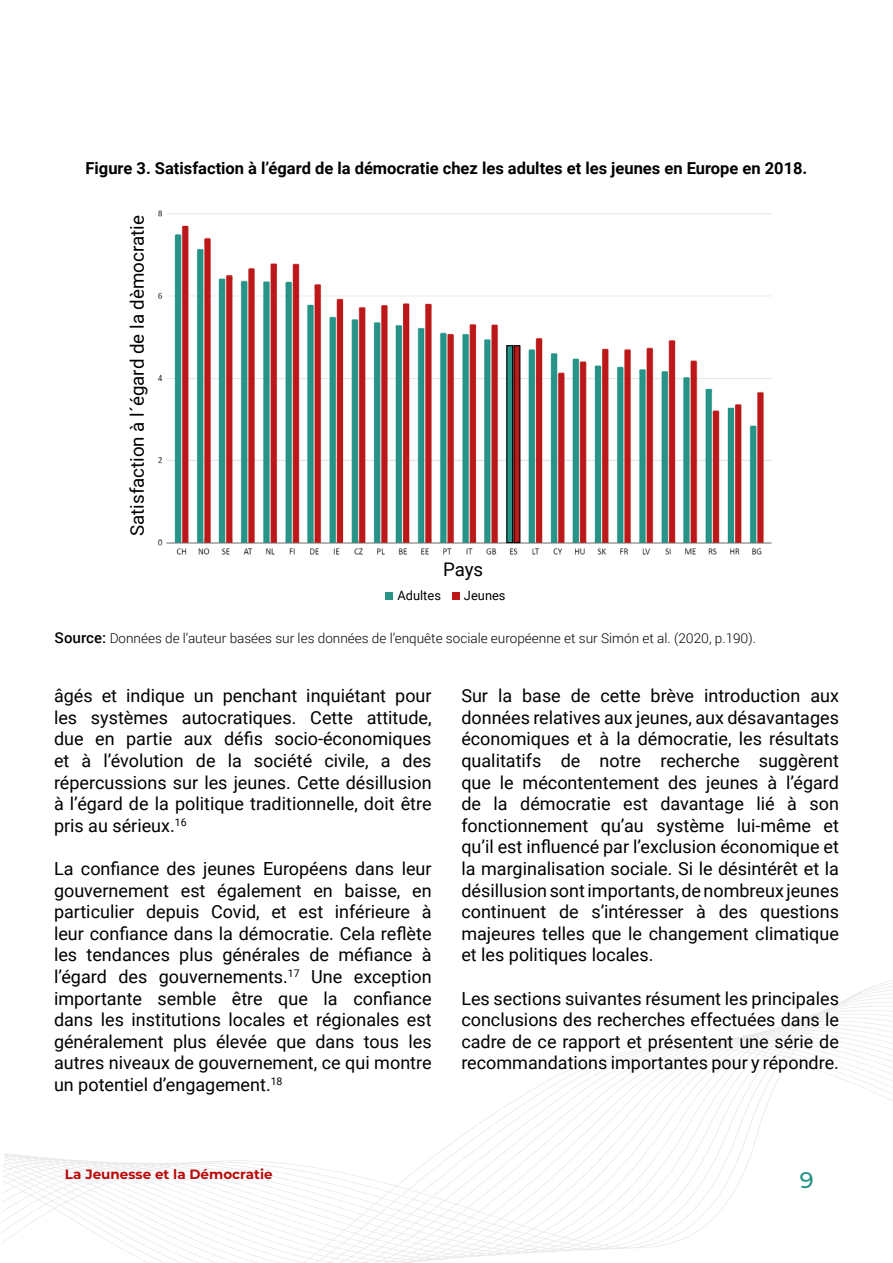
<style>
.page{position:relative;width:893px;height:1263px;background:#fff}
.page>*{position:absolute;margin:0;border:0;box-sizing:border-box;transform-origin:0 0}
.t1{font:500 22.5px "Montserrat";color:#229286}
.t2{font:18.75px "Roboto";color:#000}
.t3{font:18px/21.6px "Roboto";color:#000;text-align:justify}
.t4{font:700 16.5px "Roboto";color:#000}
.t5{font:300 13.5px "Roboto";color:#000}
.t6{font:700 13.5px "Montserrat";color:#ba0909}
.t7{font:12.9px "Roboto";color:#000}
.s1{font-weight:500;font-size:15px}
</style>
<div class="page">
<svg style="left:608px;top:980px;width:285px;height:269px"></svg>
<svg style="left:1px;top:1056px;width:607px;height:207px"></svg>
<div style="left:385px;top:592px;width:8px;height:8px;background:#289488"></div>
<div style="left:452px;top:592px;width:8px;height:8px;background:#bc181b"></div>
<img style="left:158px;top:210px;width:614px;height:345px">
<div style="left:513px;top:345px;width:7px;height:198px;border:1px solid #000"></div>
<div style="left:506px;top:345px;width:7px;height:198px;border:1px solid #000"></div>
<p class="t4" style="left:86px;top:157px;width:723px">Figure 3. Satisfaction à l’égard de la démocratie chez les adultes et les jeunes en Europe en 2018.</p>
<p class="t2" style="left:124px;top:536px;width:322px;rotate:-90deg">Satisfaction à l´égard de la dèmocratie</p>
<p class="t2" style="left:443px;top:556px;width:42px">Pays</p>
<p class="t7" style="left:397px;top:586px;width:45px">Adultes</p>
<p class="t7" style="left:464px;top:586px;width:43px">Jeunes</p>
<p class="t5" style="left:55px;top:629px;width:703px"><span class="s1">Source:</span> Données de l’auteur basées sur les données de l’enquête sociale européenne et sur Simón et al. (2020, p.190).</p>
<p class="t3" style="left:54px;top:684px;width:379px">âgés et indique un penchant inquiétant pour les systèmes autocratiques. Cette attitude, due en partie aux défis socio-économiques et à l’évolution de la société civile, a des répercussions sur les jeunes. Cette désillusion à l’égard de la politique traditionnelle, doit être pris au sérieux.<sup>16</sup></p>
<p class="t3" style="left:54px;top:857px;width:379px">La confiance des jeunes Européens dans leur gouvernement est également en baisse, en particulier depuis Covid, et est inférieure à leur confiance dans la démocratie. Cela reflète les tendances plus générales de méfiance à l’égard des gouvernements.<sup>17</sup> Une exception importante semble être que la confiance dans les institutions locales et régionales est généralement plus élevée que dans tous les autres niveaux de gouvernement, ce qui montre un potentiel d’engagement.<sup>18</sup></p>
<p class="t3" style="left:461px;top:684px;width:379px">Sur la base de cette brève introduction aux données relatives aux jeunes, aux désavantages économiques et à la démocratie, les résultats qualitatifs de notre recherche suggèrent que le mécontentement des jeunes à l’égard de la démocratie est davantage lié à son fonctionnement qu’au système lui-même et qu’il est influencé par l’exclusion économique et la marginalisation sociale. Si le désintérêt et la désillusion sont importants, de nombreux jeunes continuent de s’intéresser à des questions majeures telles que le changement climatique et les politiques locales.</p>
<p class="t3" style="left:461px;top:987px;width:379px">Les sections suivantes résument les principales conclusions des recherches effectuées dans le cadre de ce rapport et présentent une série de recommandations importantes pour y répondre.</p>
<p class="t6" style="left:65px;top:1165px;width:209px">La Jeunesse et la Démocratie</p>
<p class="t1" style="left:800px;top:1164px;width:15px">9</p>
</div>
